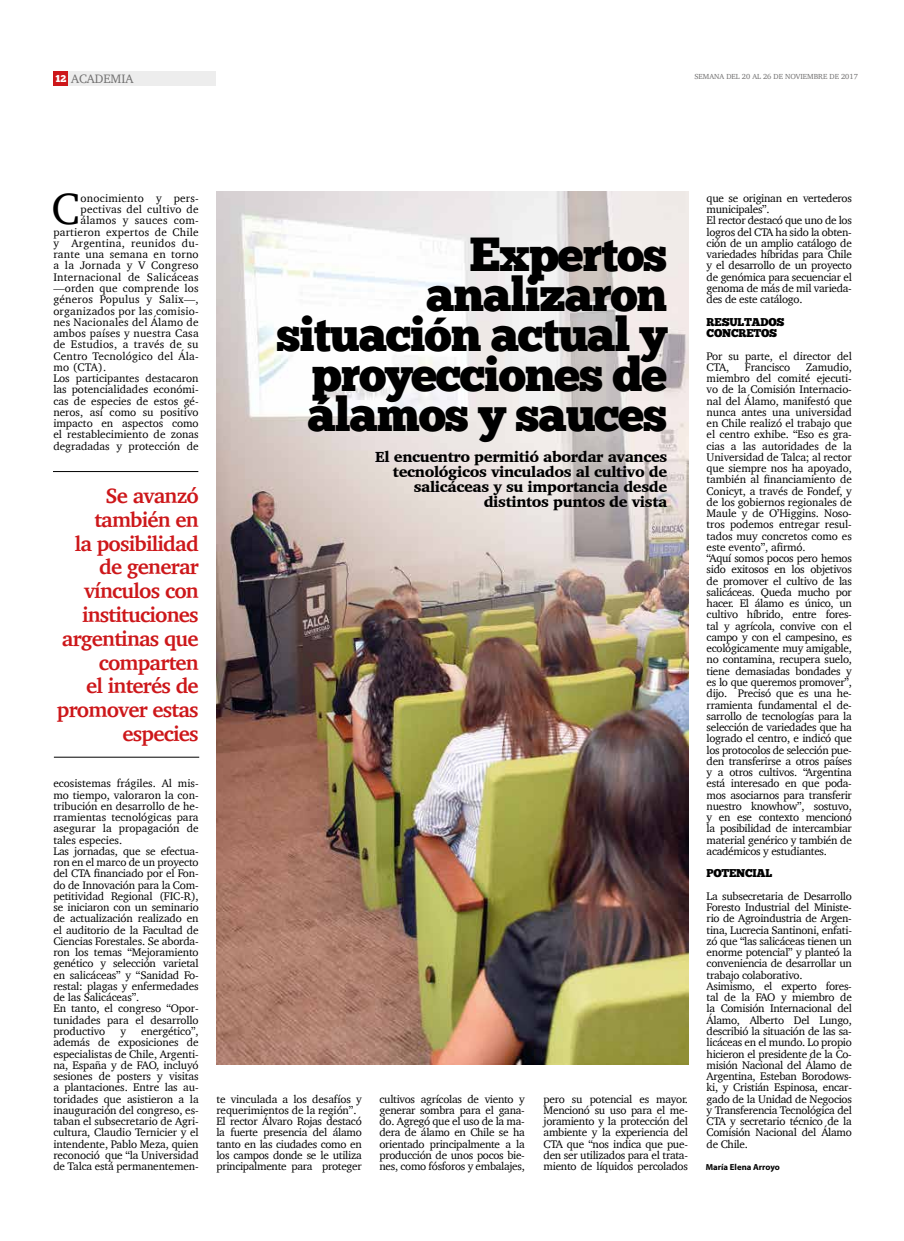
<style>
.page{position:relative;width:904px;height:1241px;background:#fff}
.page>*{position:absolute;margin:0;border:0;box-sizing:border-box;transform-origin:0 0}
.t1{font:47.5px/40px "Chunk Five Ex";letter-spacing:-.025em;color:#000;text-align:right}
.t2{font:44.75px "Charter";color:#000}
.t3{font:700 21.25px/23.8px "Charter";letter-spacing:-.035em;color:#cd171a;text-align:right}
.t4{font:900 15px/15px "Charter";letter-spacing:-.025em;color:#000;text-align:right}
.t5{font:12.5px "Charter";color:#706f6f}
.t6{font:11.25px/11.2px "Charter";letter-spacing:-.025em;color:#000}
.t7{font:11.25px "Charter";letter-spacing:.02em;color:#000}
.t8{font:11.25px "Charter";color:#000}
.t9{font:11.25px/11.2px "Chunk Five Ex";letter-spacing:-.025em;color:#000}
.t10{font:700 8.75px "Myriad Pro";color:#000}
.t11{font:7.5px "Charter";color:#706f6f}
.s1{font-family:"Chunk Five Ex";font-size:10px;color:#fff}
</style>
<div class="page">
<div style="left:53px;top:71px;width:15px;height:15px;background:#cd171a"></div>
<div style="left:69px;top:71px;width:147px;height:15px;background:#ededed"></div>
<img style="left:216px;top:191px;width:473px;height:872px">
<hr style="left:54px;top:756px;width:145px;height:1px;background:#000">
<hr style="left:53px;top:471px;width:145px;height:1px;background:#000">
<p class="t5" style="left:56px;top:68px;width:79px"><span class="s1">12</span> ACADEMIA</p>
<p class="t11" style="left:694px;top:70px;width:165px">SEMANA DEL 20 AL 26 DE NOVIEMBRE DE 2017</p>
<h2 class="t2" style="left:51px;top:170px;width:30px">C</h2>
<p class="t7" style="left:81px;top:188px;width:120px">onocimiento y pers-</p>
<p class="t7" style="left:81px;top:199px;width:120px">pectivas del cultivo de</p>
<p class="t7" style="left:81px;top:211px;width:120px">álamos y sauces com-</p>
<p class="t7" style="left:53px;top:222px;width:147px">partieron expertos de Chile</p>
<p class="t7" style="left:53px;top:233px;width:147px">y Argentina, reunidos du-</p>
<p class="t7" style="left:53px;top:244px;width:147px">rante una semana en torno</p>
<p class="t7" style="left:53px;top:256px;width:147px">a la Jornada y V Congreso</p>
<p class="t7" style="left:53px;top:267px;width:147px">Internacional de Salicáceas</p>
<p class="t7" style="left:53px;top:278px;width:147px">—orden que comprende los</p>
<p class="t7" style="left:53px;top:289px;width:147px">géneros Populus y Salix—,</p>
<p class="t7" style="left:53px;top:301px;width:147px">organizados por las comisio-</p>
<p class="t7" style="left:53px;top:312px;width:147px">nes Nacionales del Álamo de</p>
<p class="t7" style="left:53px;top:323px;width:147px">ambos países y nuestra Casa</p>
<p class="t7" style="left:53px;top:334px;width:147px">de Estudios, a través de su</p>
<p class="t7" style="left:53px;top:346px;width:147px">Centro Tecnológico del Ála-</p>
<p class="t6" style="left:53px;top:361px;width:54px">mo (CTA).</p>
<p class="t8" style="left:53px;top:368px;width:147px">Los participantes destacaron</p>
<p class="t8" style="left:53px;top:379px;width:147px">las potencialidades económi-</p>
<p class="t8" style="left:53px;top:391px;width:147px">cas de especies de estos gé-</p>
<p class="t8" style="left:53px;top:402px;width:147px">neros, así como su positivo</p>
<p class="t8" style="left:53px;top:413px;width:147px">impacto en aspectos como</p>
<p class="t8" style="left:53px;top:424px;width:147px">el restablecimiento de zonas</p>
<p class="t8" style="left:53px;top:436px;width:147px">degradadas y protección de</p>
<h3 class="t3" style="left:57px;top:483px;width:143px">Se avanzó también en<br>la posibilidad de generar vínculos con instituciones argentinas que comparten<br>el interés de promover estas especies</h3>
<p class="t6" style="left:53px;top:777px;width:147px">ecosistemas frágiles. Al mis&shy;mo tiempo, valoraron la con&shy;tribución en desarrollo de he&shy;rramientas tecnológicas para asegurar la propagación de tales especies.<br>Las jornadas, que se efectua&shy;ron en el marco de un proyecto del CTA financiado por el Fon&shy;do de Innovación para la Com&shy;petitividad Regional (FIC-R), se iniciaron con un seminario de actualización realizado en el auditorio de la Facultad de<br>Ciencias Forestales. Se aborda&shy;ron los temas “Mejoramiento genético y selección varietal en salicáceas” y “Sanidad Fo&shy;restal: plagas y enfermedades de las Salicáceas”.<br>En tanto, el congreso “Opor&shy;tunidades para el desarrollo productivo</p>
<p class="t6" style="left:53px;top:1025px;width:147px;text-align:justify;text-indent:88px">energético”, además de exposiciones de especialistas de Chile, Argenti&shy;na, España y de FAO, incluyó sesiones de posters y visitas a plantaciones. Entre las au&shy;toridades que asistieron a la inauguración del congreso, es&shy;taban el subsecretario de Agri&shy;cultura, Claudio Ternicier y el intendente, Pablo Meza, quien reconoció que “la Universidad de Talca está permanentemen-</p>
<p class="t6" style="left:120px;top:1025px;width:7px">y</p>
<h1 class="t1" style="left:276px;top:233px;width:392px">Expertos analizaron situación actual y proyecciones de álamos y sauces</h1>
<h3 class="t4" style="left:375px;top:449px;width:294px">El encuentro permitió abordar avances tecnológicos vinculados al cultivo de salicáceas y su importancia desde distintos puntos de vista</h3>
<p class="t6" style="left:216px;top:1092px;width:147px">te vinculada a los desafíos y requerimientos de la región”.<br>El rector Álvaro Rojas destacó la fuerte presencia del álamo tanto en las ciudades como en los campos donde se le utiliza principalmente para proteger</p>
<p class="t6" style="left:379px;top:1092px;width:147px;text-align:justify">cultivos agrícolas de viento y generar sombra para el gana&shy;do. Agregó que el uso de la ma&shy;dera de álamo en Chile se ha orientado principalmente a la producción de unos pocos bie&shy;nes, como fósforos y embalajes,</p>
<p class="t6" style="left:543px;top:1092px;width:146px;text-align:justify">pero su potencial es mayor.<br>Mencionó su uso para el me&shy;joramiento y la protección del ambiente y la experiencia del CTA que “nos indica que pue&shy;den ser utilizados para el trata&shy;miento de líquidos percolados</p>
<p class="t6" style="left:706px;top:192px;width:147px">que se originan en vertederos municipales”.<br>El rector destacó que uno de los logros del CTA ha sido la obten&shy;ción de un amplio catálogo de variedades híbridas para Chile y el desarrollo de un proyecto de genómica para secuenciar el genoma de más de mil varieda&shy;des de este catálogo.</p>
<p class="t9" style="left:706px;top:316px;width:79px">RESULTADOS<br>CONCRETOS</p>
<p class="t6" style="left:706px;top:350px;width:147px">Por su parte, el director del<br>CTA,</p>
<p class="t6" style="left:706px;top:361px;width:147px;text-indent:99px">Zamudio, miembro del comité ejecuti&shy;vo de la Comisión Internacio&shy;nal del Álamo, manifestó que nunca antes una universidad en Chile realizó el trabajo que el centro exhibe. “Eso es gra&shy;cias a las autoridades de la<br>Universidad de Talca; al rector que siempre nos ha apoyado, también al financiamiento de<br>Conicyt, a través de Fondef, y de los gobiernos regionales de<br>Maule y de O’Higgins. Noso&shy;tros podemos entregar resul&shy;tados muy concretos como es este evento”, afirmó.<br>“Aquí somos pocos pero hemos sido exitosos en los objetivos de promover el cultivo de las salicáceas. Queda mucho por hacer. El álamo es único, un cultivo híbrido, entre fores&shy;tal y agrícola, convive con el campo y con el campesino, es ecológicamente muy amigable, no contamina, recupera suelo, tiene demasiadas bondades y es lo que queremos promover”, dijo. Precisó que es una he&shy;rramienta fundamental el de&shy;sarrollo de tecnologías para la selección de variedades que ha logrado el centro, e indicó que los protocolos de selección pue&shy;den transferirse a otros países y a otros cultivos. “Argentina está interesado en que poda&shy;mos asociarnos para transferir nuestro knowhow”, sostuvo, y en ese contexto mencionó la posibilidad de intercambiar material genérico y también de académicos y estudiantes.</p>
<p class="t9" style="left:706px;top:867px;width:67px">POTENCIAL</p>
<p class="t6" style="left:706px;top:890px;width:147px">La subsecretaria de Desarrollo<br>Foresto Industrial del Ministe&shy;rio de Agroindustria de Argen&shy;tina, Lucrecia Santinoni, enfati&shy;zó que “las salicáceas tienen un enorme potencial” y planteó la conveniencia de desarrollar un trabajo colaborativo.<br>Asimismo, el experto fores&shy;tal de la FAO y miembro de la Comisión Internacional del<br>Álamo, Alberto Del Lungo, describió la situación de las sa&shy;licáceas en el mundo. Lo propio hicieron el presidente de la Co&shy;misión Nacional del Álamo de<br>Argentina, Esteban Borodows&shy;ki, y Cristián Espinosa, encar&shy;gado de la Unidad de Negocios y Transferencia Tecnológica del<br>CTA y secretario técnico de la<br>Comisión Nacional del Álamo de Chile.</p>
<p class="t6" style="left:744px;top:361px;width:47px">Francisco</p>
<p class="t10" style="left:705px;top:1161px;width:76px">María Elena Arroyo</p>
</div>
